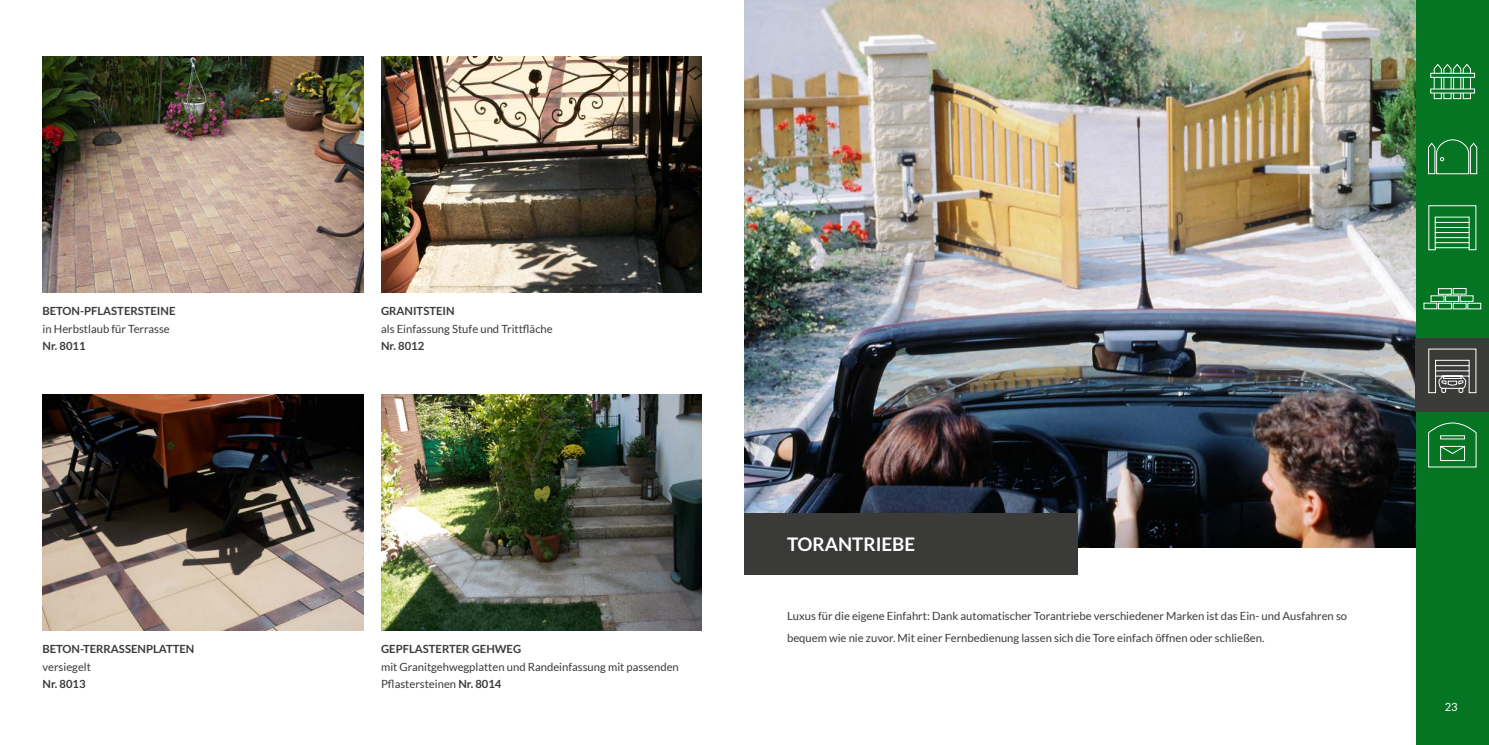
<style>
.page{position:relative;width:1489px;height:745px;background:#fff}
.page>*{position:absolute;margin:0;border:0;box-sizing:border-box;transform-origin:0 0}
.t1{font:700 18.75px "Lato";color:#fff}
.t2{font:11.25px/17.5px "Lato";color:#3a3a39}
.t3{font:700 11.25px "Lato";color:#3a3a39}
.t4{font:11.25px "Lato";color:#fff}
.s1{font-weight:700}
</style>
<div class="page">
<img style="left:381px;top:394px;width:321px;height:236px">
<img style="left:381px;top:56px;width:321px;height:237px">
<img style="left:43px;top:394px;width:320px;height:236px">
<img style="left:43px;top:56px;width:320px;height:237px">
<img style="left:744px;top:0;width:671px;height:546px">
<div style="left:744px;top:513px;width:333px;height:61px;background:#3a3a39"></div>
<div style="left:1415px;top:0;width:73px;height:744px;background:#057523"></div>
<div style="left:1415px;top:338px;width:73px;height:73px;background:#3a3a39"></div>
<svg style="left:1432px;top:63px;width:39px;height:36px"></svg>
<svg style="left:1430px;top:73px;width:44px;height:5px"></svg>
<svg style="left:1430px;top:88px;width:44px;height:5px"></svg>
<svg style="left:1428px;top:139px;width:49px;height:35px"></svg>
<svg style="left:1428px;top:205px;width:48px;height:45px"></svg>
<svg style="left:1423px;top:288px;width:58px;height:21px"></svg>
<svg style="left:1428px;top:348px;width:48px;height:45px"></svg>
<svg style="left:1428px;top:422px;width:48px;height:45px"></svg>
<p class="t3" style="left:43px;top:304px;width:134px">BETON-PFLASTERSTEINE</p>
<p class="t2" style="left:43px;top:320px;width:129px">in Herbstlaub für Terrasse</p>
<p class="t3" style="left:43px;top:339px;width:45px">Nr. 8011</p>
<p class="t3" style="left:43px;top:642px;width:153px">BETON-TERRASSENPLATTEN</p>
<p class="t2" style="left:43px;top:657px;width:50px">versiegelt</p>
<p class="t3" style="left:43px;top:677px;width:45px">Nr. 8013</p>
<p class="t3" style="left:381px;top:304px;width:75px">GRANITSTEIN</p>
<p class="t2" style="left:381px;top:320px;width:173px">als Einfassung Stufe und Trittfläche</p>
<p class="t3" style="left:381px;top:340px;width:45px">Nr. 8012</p>
<p class="t3" style="left:381px;top:642px;width:142px">GEPFLASTERTER GEHWEG</p>
<p class="t2" style="left:381px;top:657px;width:299px">mit Granitgehwegplatten und Randeinfassung mit passenden<br>Pflastersteinen <span class="s1">Nr. 8014</span></p>
<h1 class="t1" style="left:787px;top:533px;width:130px">TORANTRIEBE</h1>
<p class="t2" style="left:787px;top:603px;width:561px;line-height:22.5px">Luxus für die eigene Einfahrt: Dank automatischer Torantriebe verschiedener Marken ist das Ein- und Ausfahren so bequem wie nie zuvor. Mit einer Fernbedienung lassen sich die Tore einfach öffnen oder schließen.</p>
<p class="t4" style="left:1444px;top:700px;width:15px">23</p>
</div>
